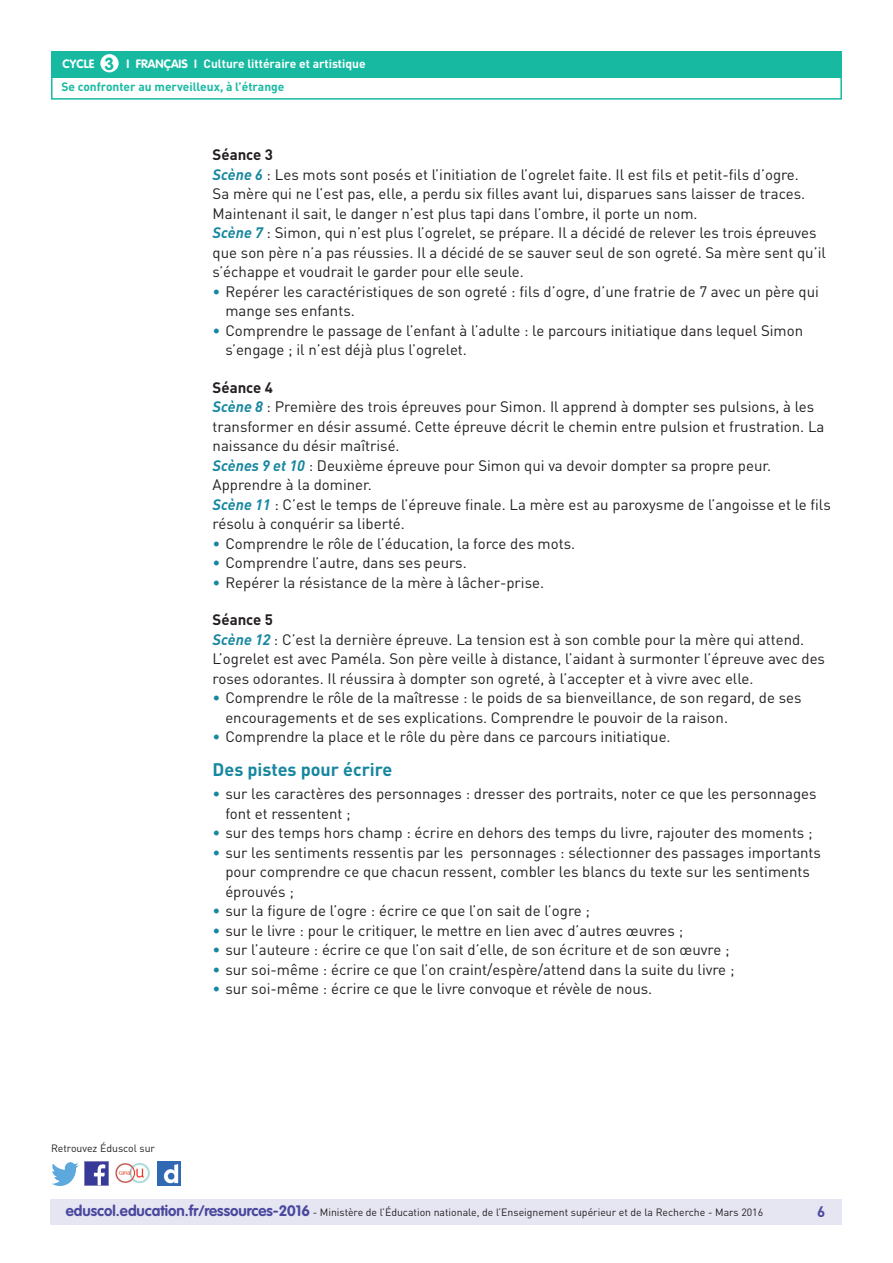
<style>
.page{position:relative;width:893px;height:1263px;background:#fff}
.page>*{position:absolute;margin:0;border:0;box-sizing:border-box;transform-origin:0 0}
.t1{font:700 18px "DIN Pro";color:#16879f}
.t2{font:15px/19.5px "DIN Pro";color:#231f20}
.t3{font:700 15px "DIN Pro";color:#4a489e}
.t4{font:700 12px/23.1px "DIN Pro";color:#17baa1}
.t5{font:10.5px "DIN Pro";color:#231f20}
.s1{font-family:"VAG Rounded Std";color:#fff}
.s2{font-family:"VAG Rounded Std";font-size:17.25px}
.s3{color:#fff}
.s4{font-weight:700}
.s5{font-weight:700;font-style:italic;color:#16879f}
.s6{color:#16879f}
.s7{font-family:"VAG Rounded Std";font-weight:700;font-size:15px;color:#4a489e}
</style>
<div class="page">
<div style="left:50px;top:1199px;width:791px;height:26px;background:#e6e5f2"></div>
<div style="left:51px;top:51px;width:791px;height:27px;background:#17baa1"></div>
<div style="left:100px;top:54px;width:19px;height:18px;background:#fff;border-radius:50%"></div>
<div style="left:51px;top:75px;width:791px;height:25px;border:2px solid #17baa1"></div>
<img style="left:85px;top:1162px;width:23px;height:23px">
<img style="left:51px;top:1163px;width:28px;height:22px">
<img style="left:158px;top:1162px;width:22px;height:23px">
<img style="left:115px;top:1163px;width:35px;height:21px">
<p class="t4" style="left:61px;top:52px;width:306px"><span class="s1">CYCLE</span> <span class="s2">3</span> <span class="s1">I Français I</span> <span class="s3">Culture littéraire et artistique<br></span>Se confronter au merveilleux, à l’étrange</p>
<p class="t2" style="left:213px;top:145px;width:615px"><span class="s4">Séance 3<br></span><span class="s5">Scène 6</span> : Les mots sont posés et l’initiation de l’ogrelet faite. Il est fils et petit-fils d’ogre.<br>Sa mère qui ne l’est pas, elle, a perdu six filles avant lui, disparues sans laisser de traces.<br>Maintenant il sait, le danger n’est plus tapi dans l’ombre, il porte un nom.<br><span class="s5">Scène 7</span> : Simon, qui n’est plus l’ogrelet, se prépare. Il a décidé de relever les trois épreuves que son père n’a pas réussies. Il a décidé de se sauver seul de son ogreté. Sa mère sent qu’il s’échappe et voudrait le garder pour elle seule.</p>
<p class="t2" style="left:225px;top:281px;width:595px;text-indent:-13px"><span class="s6">•</span> Repérer les caractéristiques de son ogreté : fils d’ogre, d’une fratrie de 7 avec un père qui mange ses enfants.</p>
<p class="t2" style="left:225px;top:320px;width:579px;text-indent:-13px"><span class="s6">•</span> Comprendre le passage de l’enfant à l’adulte : le parcours initiatique dans lequel Simon s’engage ; il n’est déjà plus l’ogrelet.</p>
<p class="t2" style="left:213px;top:377px;width:620px"><span class="s4">Séance 4<br></span><span class="s5">Scène 8</span> : Première des trois épreuves pour Simon. Il apprend à dompter ses pulsions, à les transformer en désir assumé. Cette épreuve décrit le chemin entre pulsion et frustration. La naissance du désir maîtrisé.<br><span class="s5">Scènes 9 et 10</span> : Deuxième épreuve pour Simon qui va devoir dompter sa propre peur.<br>Apprendre à la dominer.<br><span class="s5">Scène 11</span> : C’est le temps de l’épreuve finale. La mère est au paroxysme de l’angoisse et le fils résolu à conquérir sa liberté.</p>
<p class="t2" style="left:213px;top:533px;width:364px"><span class="s6">•</span> Comprendre le rôle de l’éducation, la force des mots.</p>
<p class="t2" style="left:213px;top:553px;width:256px"><span class="s6">•</span> Comprendre l’autre, dans ses peurs.</p>
<p class="t2" style="left:213px;top:572px;width:333px"><span class="s6">•</span> Repérer la résistance de la mère à lâcher-prise.</p>
<p class="t2" style="left:213px;top:610px;width:614px"><span class="s4">Séance 5<br></span><span class="s5">Scène 12</span> : C’est la dernière épreuve. La tension est à son comble pour la mère qui attend.<br>L’ogrelet est avec Paméla. Son père veille à distance, l’aidant à surmonter l’épreuve avec des roses odorantes. Il réussira à dompter son ogreté, à l’accepter et à vivre avec elle.</p>
<p class="t2" style="left:225px;top:688px;width:578px;text-indent:-13px"><span class="s6">•</span> Comprendre le rôle de la maîtresse : le poids de sa bienveillance, de son regard, de ses encouragements et de ses explications. Comprendre le pouvoir de la raison.</p>
<p class="t2" style="left:213px;top:727px;width:460px"><span class="s6">•</span> Comprendre la place et le rôle du père dans ce parcours initiatique.</p>
<p class="t1" style="left:213px;top:757px;width:181px">Des pistes pour écrire</p>
<p class="t2" style="left:225px;top:784px;width:593px;text-indent:-13px"><span class="s6">•</span> sur les caractères des personnages : dresser des portraits, noter ce que les personnages font et ressentent ;</p>
<p class="t2" style="left:213px;top:823px;width:601px"><span class="s6">•</span> sur des temps hors champ : écrire en dehors des temps du livre, rajouter des moments ;</p>
<p class="t2" style="left:225px;top:842px;width:597px;text-indent:-13px"><span class="s6">•</span> sur les sentiments ressentis par les personnages : sélectionner des passages importants pour comprendre ce que chacun ressent, combler les blancs du texte sur les sentiments éprouvés ;</p>
<p class="t2" style="left:213px;top:901px;width:379px"><span class="s6">•</span> sur la figure de l’ogre : écrire ce que l’on sait de l’ogre ;</p>
<p class="t2" style="left:213px;top:920px;width:472px"><span class="s6">•</span> sur le livre : pour le critiquer, le mettre en lien avec d’autres œuvres ;</p>
<p class="t2" style="left:213px;top:940px;width:518px"><span class="s6">•</span> sur l’auteure : écrire ce que l’on sait d’elle, de son écriture et de son œuvre ;</p>
<p class="t2" style="left:213px;top:959px;width:523px"><span class="s6">•</span> sur soi-même : écrire ce que l’on craint/espère/attend dans la suite du livre ;</p>
<p class="t2" style="left:213px;top:979px;width:441px"><span class="s6">•</span> sur soi-même : écrire ce que le livre convoque et révèle de nous.</p>
<p class="t5" style="left:51px;top:1141px;width:106px">Retrouvez Éduscol sur</p>
<p class="t5" style="left:66px;top:1205px;width:699px"><span class="s7">eduscol.education.fr/ressources-2016</span> - Ministère de l’Éducation nationale, de l’Enseignement supérieur et de la Recherche - Mars 2016</p>
<p class="t3" style="left:817px;top:1201px;width:10px">6</p>
</div>
